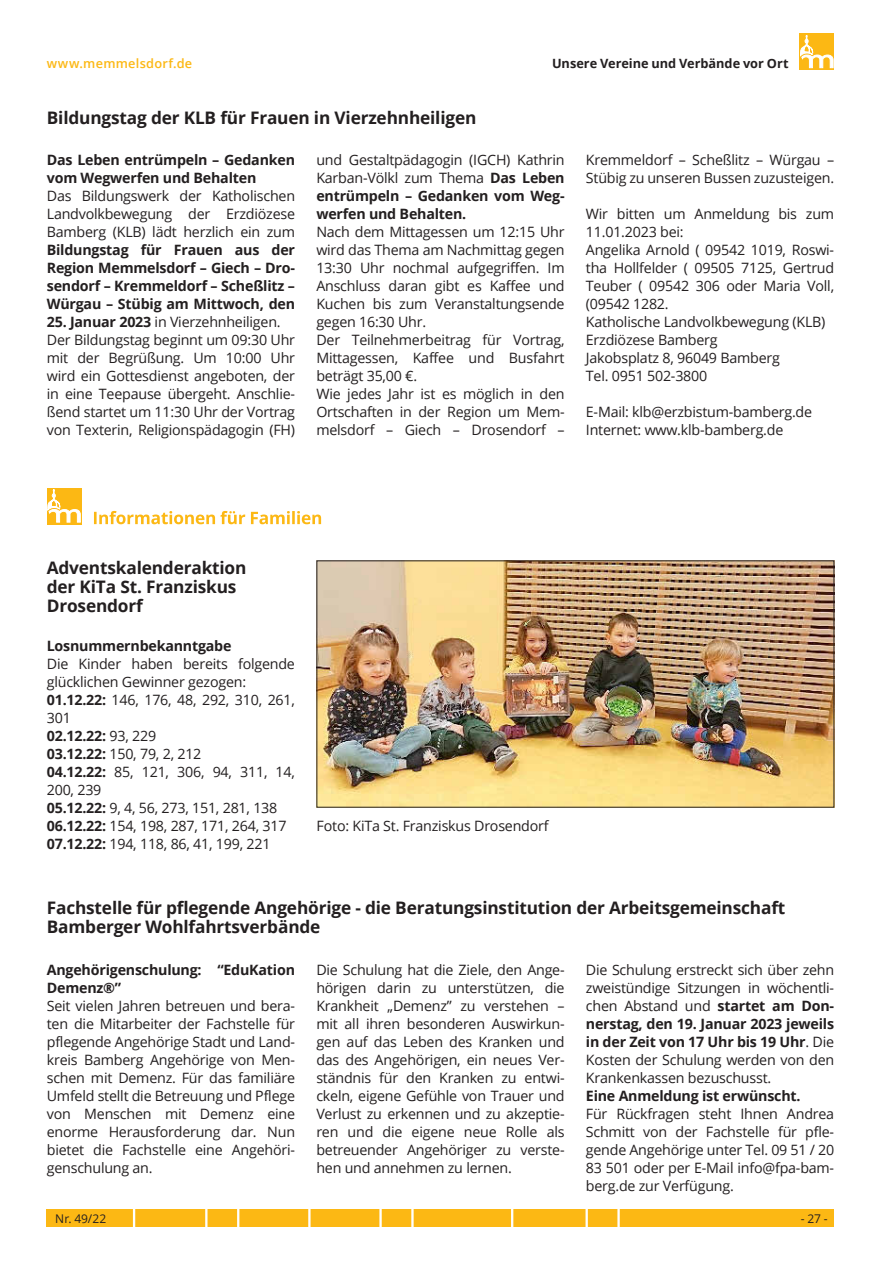
<style>
.page{position:relative;width:881px;height:1263px;background:#fff}
.page>*{position:absolute;margin:0;border:0;box-sizing:border-box;transform-origin:0 0}
.t1{font:700 17.25px/18.9px "Open Sans";letter-spacing:-.01em;color:#231f20}
.t2{font:14.25px/18px "Open Sans";letter-spacing:-.015em;color:#231f20}
.t3{font:700 14.25px/18px "Open Sans";letter-spacing:-.015em;color:#231f20}
.t4{font:700 12.75px "Open Sans";color:#231f20}
.t5{font:600 12.75px "Open Sans";letter-spacing:.02em;color:#fcb814}
.t6{font:12px "Open Sans";letter-spacing:-.005em;color:#231f20}
.s1{font-weight:700}
</style>
<div class="page">
<svg style="left:799px;top:34px;width:34px;height:36px"></svg>
<svg style="left:799px;top:35px;width:34px;height:33px"></svg>
<div style="left:47px;top:1210px;width:786px;height:17px;background:#fcb814"></div>
<svg style="left:133px;top:1210px;width:2px;height:17px"></svg>
<svg style="left:205px;top:1210px;width:2px;height:17px"></svg>
<svg style="left:237px;top:1210px;width:2px;height:17px"></svg>
<svg style="left:308px;top:1210px;width:2px;height:17px"></svg>
<svg style="left:379px;top:1210px;width:2px;height:17px"></svg>
<svg style="left:411px;top:1210px;width:2px;height:17px"></svg>
<svg style="left:511px;top:1210px;width:2px;height:17px"></svg>
<svg style="left:585px;top:1210px;width:2px;height:17px"></svg>
<svg style="left:617px;top:1210px;width:2px;height:17px"></svg>
<img style="left:318px;top:563px;width:513px;height:242px">
<svg style="left:94px;top:511px;width:227px;height:13px"></svg>
<svg style="left:47px;top:488px;width:34px;height:37px"></svg>
<svg style="left:47px;top:489px;width:33px;height:33px"></svg>
<p class="t5" style="left:47px;top:55px;width:147px">www.memmelsdorf.de</p>
<p class="t4" style="left:552px;top:54px;width:238px">Unsere Vereine und Verbände vor Ort</p>
<p class="t1" style="left:47px;top:108px;width:431px">Bildungstag der KLB für Frauen in Vierzehnheiligen</p>
<p class="t3" style="left:47px;top:150px;width:250px">Das Leben entrümpeln – Gedanken vom Wegwerfen und Behalten</p>
<p class="t2" style="left:47px;top:186px;width:250px;text-align:justify">Das Bildungswerk der Katholischen Landvolkbewegung der Erzdiözese Bamberg (KLB) lädt herzlich ein zum</p>
<p class="t3" style="left:47px;top:240px;width:250px;text-align:justify">Bildungstag für Frauen aus der Region Memmelsdorf – Giech – Dro&shy;sendorf – Kremmeldorf – Scheßlitz – Würgau – Stübig am Mittwoch, den</p>
<p class="t2" style="left:47px;top:312px;width:250px"><span class="s1">25. Januar 2023</span> in Vierzehnheiligen.<br>Der Bildungstag beginnt um 09:30 Uhr mit der Begrüßung. Um 10:00 Uhr wird ein Gottesdienst angeboten, der in eine Teepause übergeht. Anschlie&shy;ßend startet um 11:30 Uhr der Vortrag von Texterin, Religionspädagogin (FH)</p>
<p class="t2" style="left:316px;top:150px;width:250px;text-align:justify">und Gestaltpädagogin (IGCH) Kathrin Karban-Völkl zum Thema <span class="s1">Das Leben entrümpeln – Gedanken vom Weg&shy;werfen und Behalten.</span></p>
<p class="t2" style="left:316px;top:222px;width:250px">Nach dem Mittagessen um 12:15 Uhr wird das Thema am Nachmittag gegen<br>13:30 Uhr nochmal aufgegriffen. Im<br>Anschluss daran gibt es Kaffee und<br>Kuchen bis zum Veranstaltungsende gegen 16:30 Uhr.<br>Der Teilnehmerbeitrag für Vortrag,<br>Mittagessen, Kaffee und Busfahrt beträgt 35,00 €.<br>Wie jedes Jahr ist es möglich in den<br>Ortschaften in der Region um Mem&shy;melsdorf – Giech – Drosendorf –</p>
<p class="t2" style="left:585px;top:150px;width:250px">Kremmeldorf – Scheßlitz – Würgau –<br>Stübig zu unseren Bussen zuzusteigen.</p>
<p class="t2" style="left:585px;top:204px;width:250px">Wir bitten um Anmeldung bis zum<br>11.01.2023 bei:<br>Angelika Arnold ( 09542 1019, Roswi&shy;tha Hollfelder ( 09505 7125, Gertrud<br>Teuber ( 09542 306 oder Maria Voll, (09542 1282.<br>Katholische Landvolkbewegung (KLB)<br>Erzdiözese Bamberg<br>Jakobsplatz 8, 96049 Bamberg<br>Tel. 0951 502-3800</p>
<p class="t2" style="left:585px;top:402px;width:228px">E-Mail: klb@erzbistum-bamberg.de<br>Internet: www.klb-bamberg.de</p>
<p class="t1" style="left:47px;top:558px;width:201px">Adventskalenderaktion der KiTa St. Franziskus<br>Drosendorf</p>
<p class="t3" style="left:47px;top:636px;width:186px">Losnummernbekanntgabe</p>
<p class="t2" style="left:47px;top:654px;width:249px">Die Kinder haben bereits folgende glücklichen Gewinner gezogen:<br><span class="s1">01.12.22:</span> 146, 176, 48, 292, 310, 261,<br>301<br><span class="s1">02.12.22:</span> 93, 229<br><span class="s1">03.12.22:</span> 150, 79, 2, 212<br><span class="s1">04.12.22:</span> 85, 121, 306, 94, 311, 14,<br>200, 239<br><span class="s1">05.12.22:</span> 9, 4, 56, 273, 151, 281, 138<br><span class="s1">06.12.22:</span> 154, 198, 287, 171, 264, 317<br><span class="s1">07.12.22:</span> 194, 118, 86, 41, 199, 221</p>
<p class="t2" style="left:316px;top:816px;width:233px">Foto: KiTa St. Franziskus Drosendorf</p>
<p class="t1" style="left:47px;top:898px;width:739px">Fachstelle für pflegende Angehörige - die Beratungsinstitution der Arbeitsgemeinschaft<br>Bamberger Wohlfahrtsverbände</p>
<p class="t3" style="left:47px;top:960px;width:249px">Angehörigenschulung: “EduKation<br>Demenz®”</p>
<p class="t2" style="left:47px;top:996px;width:250px;text-align:justify">Seit vielen Jahren betreuen und bera&shy;ten die Mitarbeiter der Fachstelle für pflegende Angehörige Stadt und Land&shy;kreis Bamberg Angehörige von Men&shy;schen mit Demenz. Für das familiäre Umfeld stellt die Betreuung und Pflege von Menschen mit Demenz eine enorme Herausforderung dar. Nun bietet die Fachstelle eine Angehöri&shy;genschulung an.</p>
<p class="t2" style="left:316px;top:960px;width:250px;text-align:justify">Die Schulung hat die Ziele, den Ange&shy;hörigen darin zu unterstützen, die Krankheit „Demenz” zu verstehen – mit all ihren besonderen Auswirkun&shy;gen auf das Leben des Kranken und das des Angehörigen, ein neues Ver&shy;ständnis für den Kranken zu entwi&shy;ckeln, eigene Gefühle von Trauer und Verlust zu erkennen und zu akzeptie&shy;ren und die eigene neue Rolle als betreuender Angehöriger zu verste&shy;hen und annehmen zu lernen.</p>
<p class="t2" style="left:585px;top:960px;width:250px;text-align:justify">Die Schulung erstreckt sich über zehn zweistündige Sitzungen in wöchentli&shy;chen Abstand und <span class="s1">startet am Don&shy;nerstag, den 19. Januar 2023 jeweils in der Zeit von 17 Uhr bis 19 Uhr</span>. Die Kosten der Schulung werden von den Krankenkassen bezuschusst.</p>
<p class="t3" style="left:585px;top:1086px;width:216px">Eine Anmeldung ist erwünscht.</p>
<p class="t2" style="left:585px;top:1104px;width:250px;text-align:justify">Für Rückfragen steht Ihnen Andrea Schmitt von der Fachstelle für pfle&shy;gende Angehörige unter Tel. 09 51 / 20<br>83 501 oder per E-Mail info@fpa-bam&shy;berg.de zur Verfügung.</p>
<p class="t6" style="left:55px;top:1211px;width:53px">Nr. 49/22</p>
<p class="t6" style="left:800px;top:1211px;width:28px">- 27 -</p>
</div>
